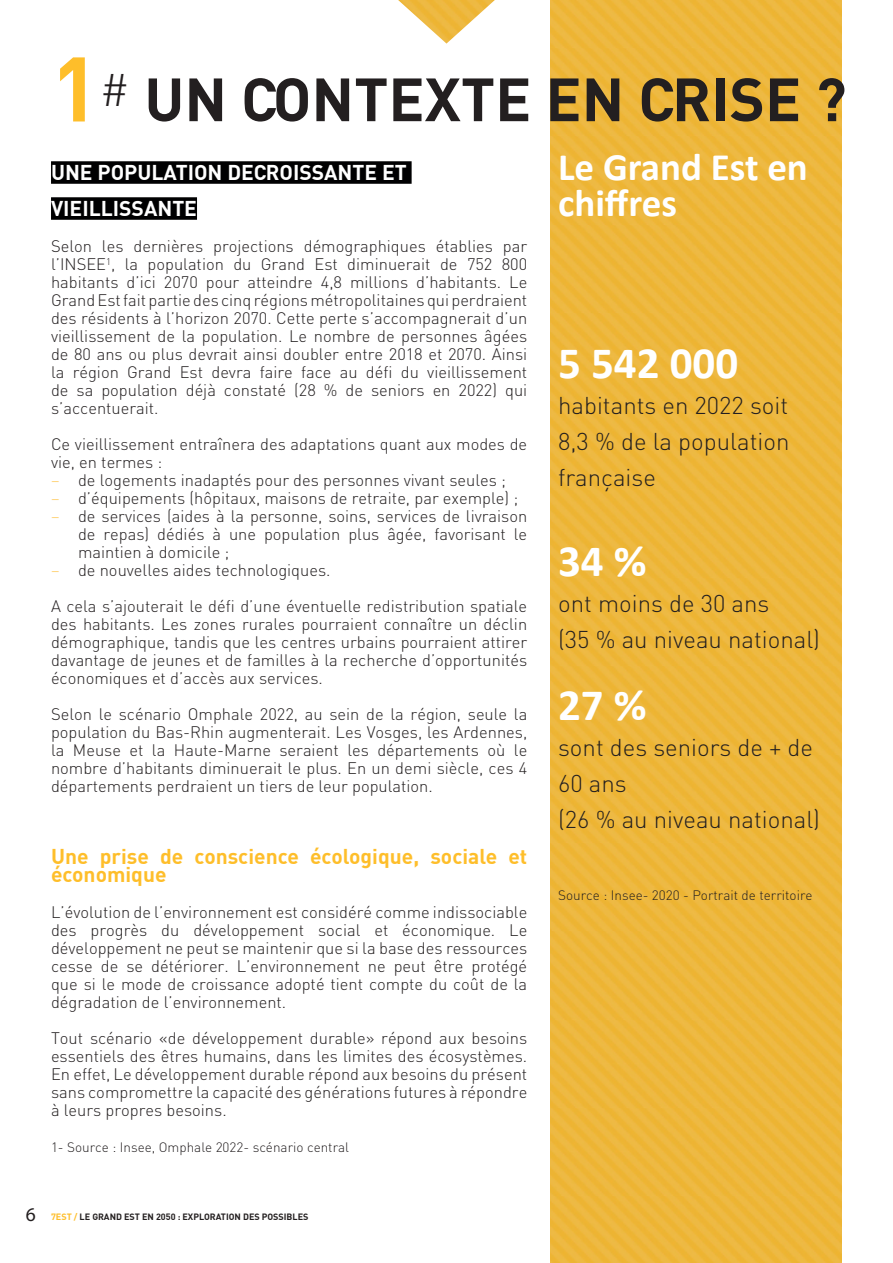
<style>
.page{position:relative;width:893px;height:1263px;background:#fff}
.page>*{position:absolute;margin:0;border:0;box-sizing:border-box;transform-origin:0 0}
.t1{font:700 60px "DIN";color:#231f20}
.t2{font:700 45px "Calibri";color:#fff}
.t3{font:700 39px/36px "Calibri";color:#fff}
.t4{font:300 24px/36px "DIN";color:#231f20}
.t5{font:700 21px/18px "DIN";color:#febe2a}
.t6{font:700 21px/36px "DIN";color:#fff}
.t7{font:300 16.5px/18px "DIN";color:#231f20;text-align:justify}
.t8{font:300 13.5px "DIN";color:#231f20}
.t9{font:700 9px "DIN";color:#231f20}
.s1{font-size:90px;color:#febe2a}
.s2{color:#feca5e}
.s3{font-family:"Myriad Pro";font-weight:400;font-size:19.5px}
.s4{color:#febe2a}
</style>
<div class="page">
<svg style="left:398px;top:0;width:97px;height:44px"></svg>
<img style="left:550px;top:0;width:292px;height:1263px">
<div style="left:51px;top:161px;width:361px;height:23px;background:#000001"></div>
<div style="left:51px;top:197px;width:146px;height:23px;background:#000001"></div>
<h1 class="t1" style="left:51px;top:60px;width:797px"><span class="s1">1</span><sup>#</sup> UN CONTEXTE EN CRISE ?</h1>
<p class="t6" style="left:51px;top:154px;width:357px">UNE POPULATION DECROISSANTE ET<br>VIEILLISSANTE</p>
<p class="t7" style="left:51px;top:237px;width:478px">Selon les dernières projections démographiques établies par l’INSEE<sup>1</sup>, la population du Grand Est diminuerait de 752 800 habitants d’ici 2070 pour atteindre 4,8 millions d’habitants. Le Grand Est fait partie des cinq régions métropolitaines qui perdraient des résidents à l’horizon 2070. Cette perte s’accompagnerait d’un vieillissement de la population. Le nombre de personnes âgées de 80 ans ou plus devrait ainsi doubler entre 2018 et 2070. Ainsi la région Grand Est devra faire face au défi du vieillissement de sa population déjà constaté (28 % de seniors en 2022) qui s’accentuerait.</p>
<p class="t7" style="left:51px;top:435px;width:478px">Ce vieillissement entraînera des adaptations quant aux modes de vie, en termes :</p>
<p class="t7" style="left:51px;top:471px;width:456px"><span class="s2">–</span> de logements inadaptés pour des personnes vivant seules ;</p>
<p class="t7" style="left:51px;top:489px;width:469px"><span class="s2">–</span> d’équipements (hôpitaux, maisons de retraite, par exemple) ;</p>
<p class="t7" style="left:78px;top:507px;width:451px;text-indent:-27px"><span class="s2">–</span> de services (aides à la personne, soins, services de livraison de repas) dédiés à une population plus âgée, favorisant le maintien à domicile ;</p>
<p class="t7" style="left:51px;top:552px;width:478px;line-height:36px"><span class="s2">–</span> de nouvelles aides technologiques.<br>A cela s’ajouterait le défi d’une éventuelle redistribution spatiale</p>
<p class="t7" style="left:51px;top:615px;width:478px">des habitants. Les zones rurales pourraient connaître un déclin démographique, tandis que les centres urbains pourraient attirer davantage de jeunes et de familles à la recherche d’opportunités économiques et d’accès aux services.</p>
<p class="t7" style="left:51px;top:705px;width:478px">Selon le scénario Omphale 2022, au sein de la région, seule la population du Bas-Rhin augmenterait. Les Vosges, les Ardennes, la Meuse et la Haute-Marne seraient les départements où le nombre d’habitants diminuerait le plus. En un demi siècle, ces 4 départements perdraient un tiers de leur population.</p>
<p class="t5" style="left:51px;top:847px;width:478px">Une prise de conscience écologique, sociale et économique</p>
<p class="t7" style="left:51px;top:903px;width:478px">L’évolution de l’environnement est considéré comme indissociable des progrès du développement social et économique. Le développement ne peut se maintenir que si la base des ressources cesse de se détériorer. L’environnement ne peut être protégé que si le mode de croissance adopté tient compte du coût de la dégradation de l’environnement.</p>
<p class="t7" style="left:51px;top:1029px;width:478px">Tout scénario «de développement durable» répond aux besoins essentiels des êtres humains, dans les limites des écosystèmes.<br>En effet, Le développement durable répond aux besoins du présent sans compromettre la capacité des générations futures à répondre à leurs propres besoins.</p>
<p class="t8" style="left:51px;top:1139px;width:300px">1- Source : Insee, Omphale 2022- scénario central</p>
<p class="t9" style="left:26px;top:1211px;width:284px"><span class="s3">6</span> <span class="s4">7EST /</span> LE GRAND EST EN 2050 : EXPLORATION DES POSSIBLES</p>
<h3 class="t3" style="left:558px;top:149px;width:251px">Le Grand Est en chiffres</h3>
<h2 class="t2" style="left:558px;top:331px;width:182px">5 542 000</h2>
<h3 class="t4" style="left:558px;top:387px;width:233px;text-align:justify">habitants en 2022 soit 8,3 % de la population française</h3>
<h2 class="t2" style="left:558px;top:529px;width:90px">34 %</h2>
<h3 class="t4" style="left:558px;top:585px;width:263px">ont moins de 30 ans<br>(35 % au niveau national)</h3>
<h2 class="t2" style="left:558px;top:673px;width:90px">27 %</h2>
<h3 class="t4" style="left:558px;top:729px;width:263px">sont des seniors de + de<br>60 ans<br>(26 % au niveau national)</h3>
<p class="t8" style="left:558px;top:887px;width:256px">Source : Insee- 2020 - Portrait de territoire</p>
</div>
